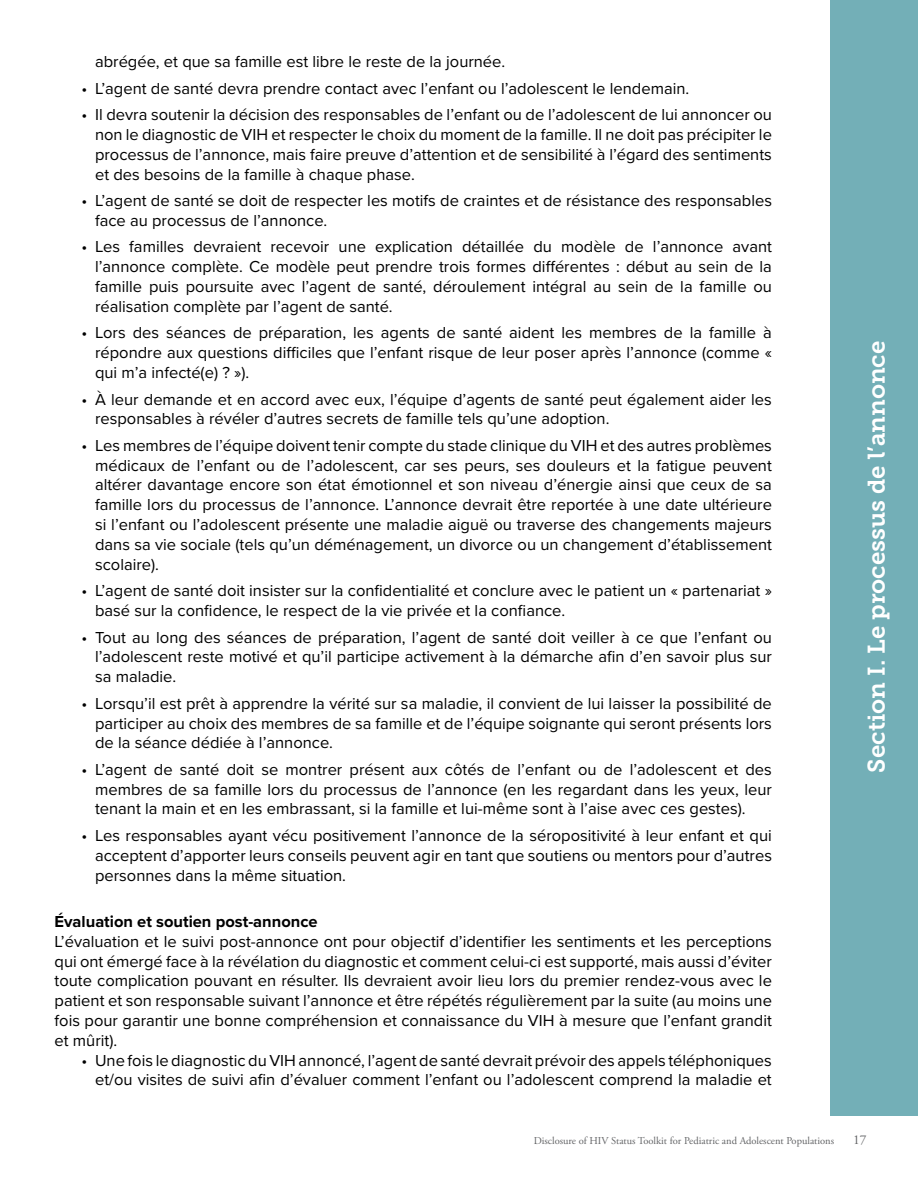
<style>
.page{position:relative;width:918px;height:1188px;background:#fff}
.page>*{position:absolute;margin:0;border:0;box-sizing:border-box;transform-origin:0 0}
.t1{font:24px "Museo Slab 700";color:#fff}
.t2{font:16.5px/19.8px "Proxima Nova";color:#000;text-align:justify}
.t3{font:700 16.5px "Proxima Nova";color:#000}
.t4{font:13.5px "Adobe Garamond Pro";color:#636466}
.t5{font:10.5px "Adobe Garamond Pro";color:#636466}
</style>
<div class="page">
<div style="left:830px;top:0;width:88px;height:1115px;background:#73afb7"></div>
<p class="t2" style="left:95px;top:51px;width:412px">abrégée, et que sa famille est libre le reste de la journée.</p>
<p class="t2" style="left:82px;top:77px;width:609px">• L’agent de santé devra prendre contact avec l’enfant ou l’adolescent le lendemain.</p>
<p class="t2" style="left:95px;top:104px;width:678px;text-indent:-13px">• Il devra soutenir la décision des responsables de l’enfant ou de l’adolescent de lui annoncer ou non le diagnostic de VIH et respecter le choix du moment de la famille. Il ne doit pas précipiter le processus de l’annonce, mais faire preuve d’attention et de sensibilité à l’égard des sentiments et des besoins de la famille à chaque phase.</p>
<p class="t2" style="left:95px;top:190px;width:678px;text-indent:-13px">• L’agent de santé se doit de respecter les motifs de craintes et de résistance des responsables face au processus de l’annonce.</p>
<p class="t2" style="left:95px;top:236px;width:678px;text-indent:-13px">• Les familles devraient recevoir une explication détaillée du modèle de l’annonce avant l’annonce complète. Ce modèle peut prendre trois formes différentes : début au sein de la famille puis poursuite avec l’agent de santé, déroulement intégral au sein de la famille ou réalisation complète par l’agent de santé.</p>
<p class="t2" style="left:95px;top:322px;width:678px;text-indent:-13px">• Lors des séances de préparation, les agents de santé aident les membres de la famille à répondre aux questions difficiles que l’enfant risque de leur poser après l’annonce (comme « qui m’a infecté(e) ? »).</p>
<p class="t2" style="left:95px;top:388px;width:678px;text-indent:-13px">• À leur demande et en accord avec eux, l’équipe d’agents de santé peut également aider les responsables à révéler d’autres secrets de famille tels qu’une adoption.</p>
<p class="t2" style="left:95px;top:435px;width:678px;text-indent:-13px">• Les membres de l’équipe doivent tenir compte du stade clinique du VIH et des autres problèmes médicaux de l’enfant ou de l’adolescent, car ses peurs, ses douleurs et la fatigue peuvent altérer davantage encore son état émotionnel et son niveau d’énergie ainsi que ceux de sa famille lors du processus de l’annonce. L’annonce devrait être reportée à une date ultérieure si l’enfant ou l’adolescent présente une maladie aiguë ou traverse des changements majeurs dans sa vie sociale (tels qu’un déménagement, un divorce ou un changement d’établissement scolaire).</p>
<p class="t2" style="left:95px;top:580px;width:678px;text-indent:-13px">• L’agent de santé doit insister sur la confidentialité et conclure avec le patient un « partenariat » basé sur la confidence, le respect de la vie privée et la confiance.</p>
<p class="t2" style="left:95px;top:626px;width:678px;text-indent:-13px">• Tout au long des séances de préparation, l’agent de santé doit veiller à ce que l’enfant ou l’adolescent reste motivé et qu’il participe activement à la démarche afin d’en savoir plus sur sa maladie.</p>
<p class="t2" style="left:95px;top:693px;width:678px;text-indent:-13px">• Lorsqu’il est prêt à apprendre la vérité sur sa maladie, il convient de lui laisser la possibilité de participer au choix des membres de sa famille et de l’équipe soignante qui seront présents lors de la séance dédiée à l’annonce.</p>
<p class="t2" style="left:95px;top:759px;width:678px;text-indent:-13px">• L’agent de santé doit se montrer présent aux côtés de l’enfant ou de l’adolescent et des membres de sa famille lors du processus de l’annonce (en les regardant dans les yeux, leur tenant la main et en les embrassant, si la famille et lui-même sont à l’aise avec ces gestes).</p>
<p class="t2" style="left:95px;top:825px;width:678px;text-indent:-13px">• Les responsables ayant vécu positivement l’annonce de la séropositivité à leur enfant et qui acceptent d’apporter leurs conseils peuvent agir en tant que soutiens ou mentors pour d’autres personnes dans la même situation.</p>
<p class="t3" style="left:55px;top:909px;width:265px">Évaluation et soutien post-annonce</p>
<p class="t2" style="left:55px;top:931px;width:719px">L’évaluation et le suivi post-annonce ont pour objectif d’identifier les sentiments et les perceptions qui ont émergé face à la révélation du diagnostic et comment celui-ci est supporté, mais aussi d’éviter toute complication pouvant en résulter. Ils devraient avoir lieu lors du premier rendez-vous avec le patient et son responsable suivant l’annonce et être répétés régulièrement par la suite (au moins une fois pour garantir une bonne compréhension et connaissance du VIH à mesure que l’enfant grandit et mûrit).</p>
<p class="t2" style="left:82px;top:1049px;width:692px;text-align:right">• Une fois le diagnostic du VIH annoncé, l’agent de santé devrait prévoir des appels téléphoniques et/ou visites de suivi afin d’évaluer comment l’enfant ou l’adolescent comprend la maladie et</p>
<h1 class="t1" style="left:863px;top:773px;width:433px;rotate:-90deg">Section I. Le processus de l’annonce</h1>
<p class="t5" style="left:534px;top:1134px;width:302px">Disclosure of HIV Status Toolkit for Pediatric and Adolescent Populations</p>
<p class="t4" style="left:853px;top:1131px;width:15px">17</p>
</div>
